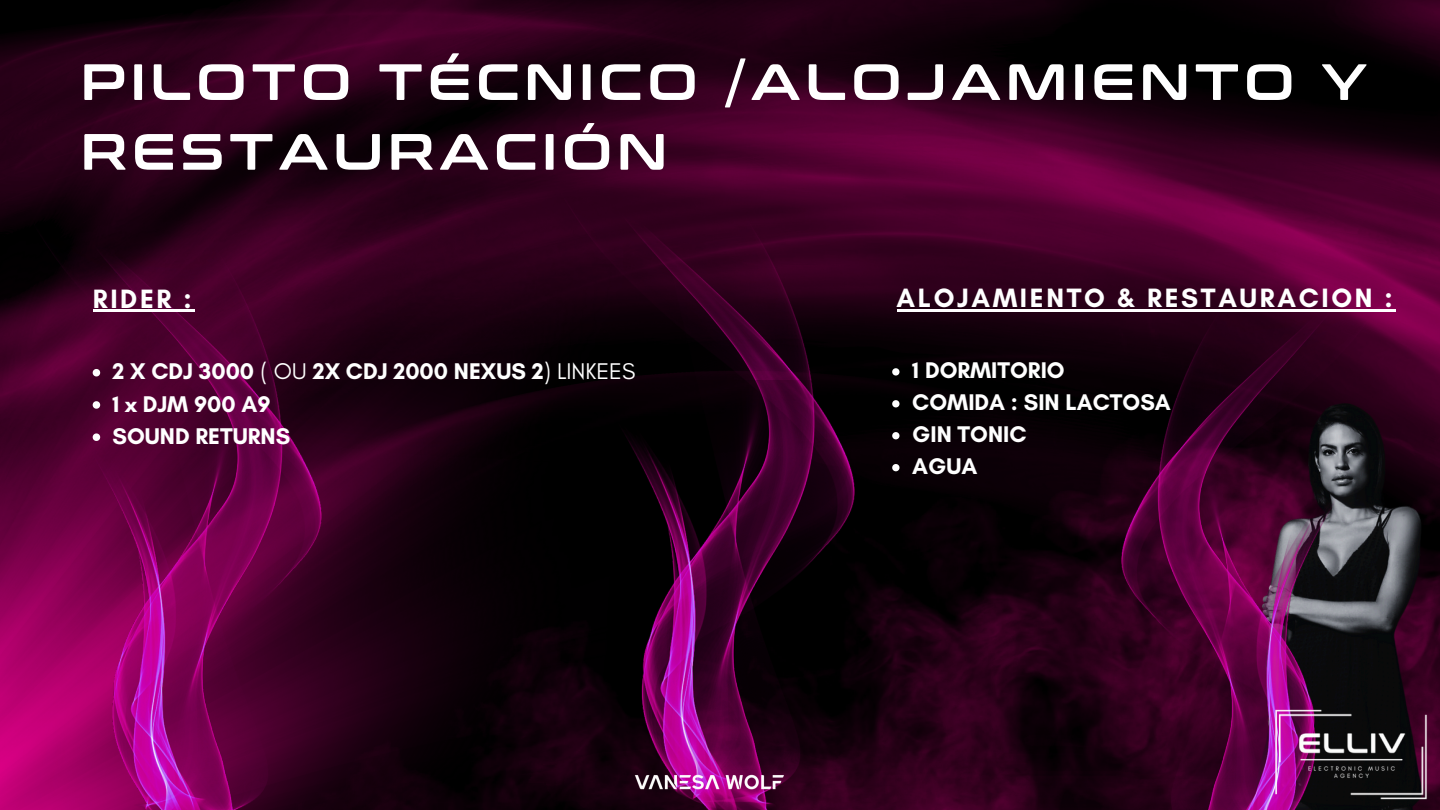
<style>
.page{position:relative;width:1440px;height:810px;background:#fff}
.page>*{position:absolute;margin:0;border:0;box-sizing:border-box;transform-origin:0 0}
.t1{font:51px/69.8px "Conthrax Sb";letter-spacing:.1em;color:#fff}
.t2{font:700 27px "Glacial Indifference";letter-spacing:.1em;color:#fff}
.t3{font:700 23.1px "Glacial Indifference";color:#fff}
.s1{font-weight:400}
</style>
<div class="page">
<img style="left:0;top:0;width:1440px;height:810px">
<img style="left:1083px;top:361px;width:357px;height:449px">
<img style="left:29px;top:217px;width:292px;height:593px">
<img style="left:1121px;top:282px;width:272px;height:528px">
<hr style="left:93px;top:309px;width:101px;height:2px;background:#fff">
<hr style="left:897px;top:309px;width:498px;height:3px;background:#fff">
<svg style="left:93px;top:369px;width:7px;height:7px"></svg>
<svg style="left:93px;top:401px;width:7px;height:8px"></svg>
<svg style="left:93px;top:433px;width:7px;height:8px"></svg>
<svg style="left:892px;top:368px;width:8px;height:8px"></svg>
<svg style="left:892px;top:400px;width:8px;height:7px"></svg>
<svg style="left:892px;top:432px;width:8px;height:7px"></svg>
<svg style="left:892px;top:464px;width:8px;height:7px"></svg>
<img style="left:1223px;top:625px;width:217px;height:185px">
<img style="left:626px;top:769px;width:161px;height:27px">
<h2 class="t1" style="left:81px;top:48px;width:1288px">PILOTO TÉCNICO /ALOJAMIENTO Y<br>RESTAURACIÓN</h2>
<p class="t2" style="left:93px;top:282px;width:100px">RIDER :</p>
<p class="t2" style="left:897px;top:282px;width:498px">ALOJAMIENTO &amp; RESTAURACION :</p>
<p class="t3" style="left:113px;top:358px;width:524px">2 X CDJ 3000 <span class="s1">( OU</span> 2X CDJ 2000 NEXUS 2<span class="s1">) LINKEES</span></p>
<p class="t3" style="left:113px;top:390px;width:160px">1 x DJM 900 A9</p>
<p class="t3" style="left:113px;top:422px;width:179px">SOUND RETURNS</p>
<p class="t3" style="left:912px;top:356px;width:154px">1 DORMITORIO</p>
<p class="t3" style="left:912px;top:388px;width:260px">COMIDA : SIN LACTOSA</p>
<p class="t3" style="left:912px;top:420px;width:116px">GIN TONIC</p>
<p class="t3" style="left:912px;top:452px;width:67px">AGUA</p>
</div>
